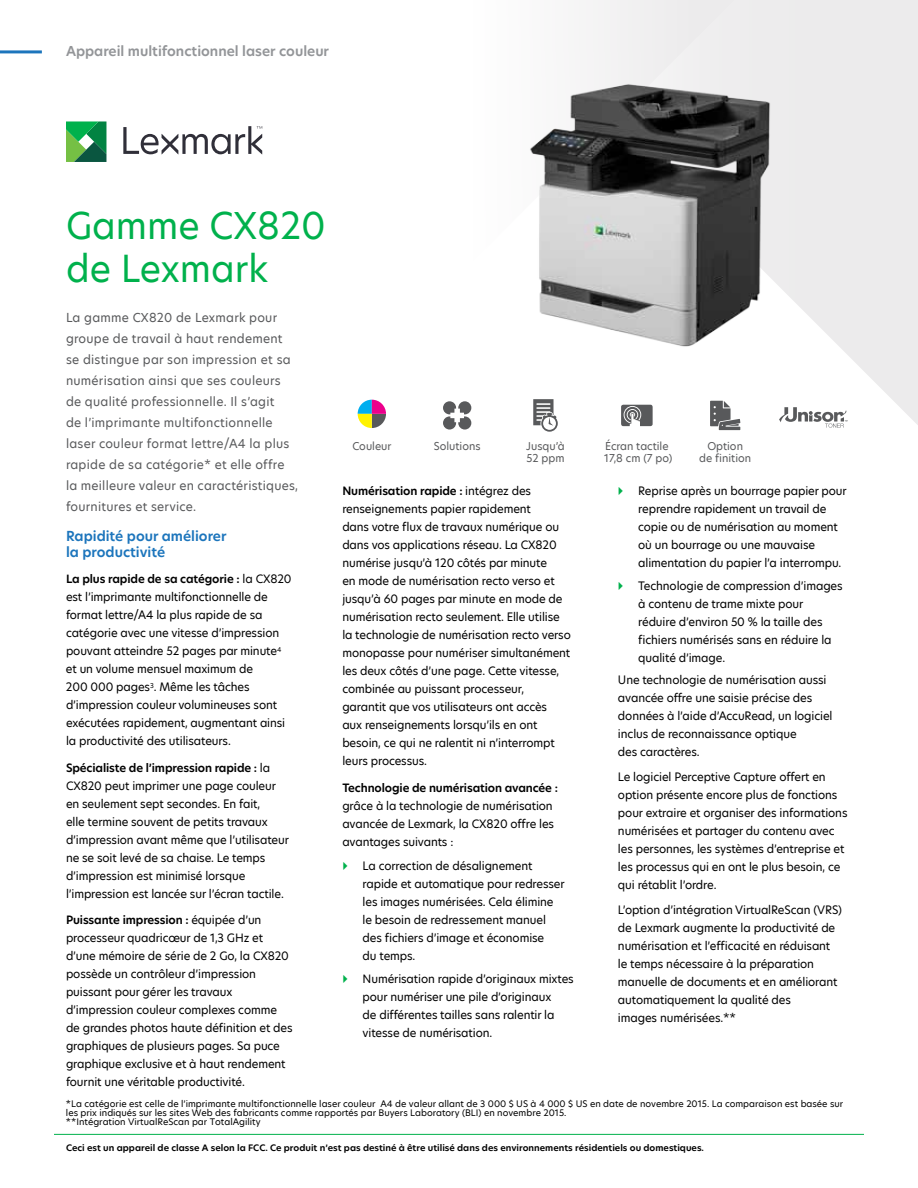
<style>
.page{position:relative;width:918px;height:1188px;background:#fff}
.page>*{position:absolute;margin:0;border:0;box-sizing:border-box;transform-origin:0 0}
.t1{font:36px/43.2px "TP Hero";color:#00b14c}
.t2{font:600 13.5px "TP Hero";color:#939598}
.t3{font:600 13.5px/16.5px "TP Hero";color:#1c75bc}
.t4{font:12px/21px "TP Hero";letter-spacing:.02em;color:#58595b}
.t5{font:11.25px/18px "TP Hero";letter-spacing:-.01em;color:#000}
.t6{font:600 11.25px "TP Hero";letter-spacing:-.01em;color:#000}
.t7{font:10.5px/12.6px "TP Hero";color:#58595b}
.t8{font:8.7px/9px "TP Hero";color:#000}
.t9{font:600 8.7px "TP Hero";color:#000}
.s1{font-weight:600}
</style>
<div class="page">
<svg style="left:719px;top:0;width:199px;height:431px"></svg>
<svg style="left:357px;top:0;width:391px;height:427px"></svg>
<svg style="left:123px;top:126px;width:139px;height:28px"></svg>
<svg style="left:66px;top:121px;width:40px;height:41px;background:#359d56"></svg>
<hr style="left:0;top:50px;width:42px;height:3px;background:#1c75bc">
<img style="left:498px;top:62px;width:306px;height:307px">
<svg style="left:779px;top:407px;width:68px;height:21px"></svg>
<svg style="left:621px;top:405px;width:32px;height:21px"></svg>
<svg style="left:710px;top:401px;width:30px;height:29px"></svg>
<svg style="left:443px;top:401px;width:28px;height:29px"></svg>
<svg style="left:533px;top:399px;width:25px;height:33px"></svg>
<svg style="left:358px;top:400px;width:28px;height:28px"></svg>
<hr style="left:54px;top:1134px;width:810px;height:1px;background:#00b14c">
<p class="t2" style="left:66px;top:42px;width:265px">Appareil multifonctionnel laser couleur</p>
<h1 class="t1" style="left:66px;top:203px;width:261px">Gamme CX820 de Lexmark</h1>
<p class="t4" style="left:66px;top:307px;width:234px">La gamme CX820 de Lexmark pour groupe de travail à haut rendement se distingue par son impression et sa numérisation ainsi que ses couleurs de qualité professionnelle. Il s’agit<br>de l’imprimante multifonctionnelle laser couleur format lettre/A4 la plus rapide de sa catégorie* et elle offre la meilleure valeur en caractéristiques, fournitures et service.</p>
<p class="t3" style="left:66px;top:527px;width:162px">Rapidité pour améliorer la productivité</p>
<p class="t5" style="left:66px;top:570px;width:227px"><span class="s1">La plus rapide de sa catégorie :</span> la CX820 est l’imprimante multifonctionnelle de format lettre/A4 la plus rapide de sa catégorie avec une vitesse d’impression pouvant atteindre 52 pages par minute<sup>4 </sup>et un volume mensuel maximum de<br>200 000 pages<sup>3</sup>. Même les tâches d’impression couleur volumineuses sont exécutées rapidement, augmentant ainsi la productivité des utilisateurs.</p>
<p class="t5" style="left:66px;top:758px;width:224px"><span class="s1">Spécialiste de l’impression rapide :</span> la CX820 peut imprimer une page couleur en seulement sept secondes. En fait,<br>elle termine souvent de petits travaux d’impression avant même que l’utilisateur ne se soit levé de sa chaise. Le temps d’impression est minimisé lorsque l’impression est lancée sur l’écran tactile.</p>
<p class="t5" style="left:66px;top:911px;width:228px"><span class="s1">Puissante impression :</span> équipée d’un processeur quadricœur de 1,3 GHz et d’une mémoire de série de 2 Go, la CX820 possède un contrôleur d’impression puissant pour gérer les travaux d’impression couleur complexes comme de grandes photos haute définition et des graphiques de plusieurs pages. Sa puce graphique exclusive et à haut rendement fournit une véritable productivité.</p>
<p class="t7" style="left:352px;top:439px;width:41px">Couleur</p>
<p class="t7" style="left:434px;top:439px;width:48px">Solutions</p>
<p class="t7" style="left:526px;top:439px;width:40px">Jusqu’à<br>52 ppm</p>
<p class="t5" style="left:342px;top:482px;width:230px"><span class="s1">Numérisation rapide :</span> intégrez des renseignements papier rapidement<br>dans votre flux de travaux numérique ou dans vos applications réseau. La CX820 numérise jusqu’à 120 côtés par minute<br>en mode de numérisation recto verso et jusqu’à 60 pages par minute en mode de numérisation recto seulement. Elle utilise la technologie de numérisation recto verso monopasse pour numériser simultanément les deux côtés d’une page. Cette vitesse, combinée au puissant processeur,<br>garantit que vos utilisateurs ont accès<br>aux renseignements lorsqu’ils en ont besoin, ce qui ne ralentit ni n’interrompt leurs processus.</p>
<p class="t6" style="left:342px;top:780px;width:217px">Technologie de numérisation avancée :</p>
<p class="t5" style="left:342px;top:796px;width:213px">grâce à la technologie de numérisation avancée de Lexmark, la CX820 offre les avantages suivants :</p>
<p class="t5" style="left:363px;top:857px;width:204px">La correction de désalignement rapide et automatique pour redresser les images numérisées. Cela élimine le besoin de redressement manuel des fichiers d’image et économise<br>du temps.</p>
<p class="t5" style="left:363px;top:969px;width:213px">Numérisation rapide d’originaux mixtes pour numériser une pile d’originaux<br>de différentes tailles sans ralentir la vitesse de numérisation.</p>
<p class="t7" style="left:604px;top:439px;width:70px">Écran tactile<br>17,8 cm (7 po)</p>
<p class="t7" style="left:699px;top:439px;width:53px;text-align:center">Option<br>de finition</p>
<p class="t5" style="left:638px;top:482px;width:210px">Reprise après un bourrage papier pour reprendre rapidement un travail de copie ou de numérisation au moment où un bourrage ou une mauvaise alimentation du papier l’a interrompu.</p>
<p class="t5" style="left:638px;top:576px;width:206px">Technologie de compression d’images à contenu de trame mixte pour réduire d’environ 50 % la taille des fichiers numérisés sans en réduire la qualité d’image.</p>
<p class="t5" style="left:618px;top:671px;width:216px">Une technologie de numérisation aussi avancée offre une saisie précise des données à l’aide d’AccuRead, un logiciel inclus de reconnaissance optique<br>des caractères.</p>
<p class="t5" style="left:618px;top:767px;width:231px">Le logiciel Perceptive Capture offert en option présente encore plus de fonctions pour extraire et organiser des informations numérisées et partager du contenu avec les personnes, les systèmes d’entreprise et les processus qui en ont le plus besoin, ce qui rétablit l’ordre.</p>
<p class="t5" style="left:618px;top:900px;width:226px">L’option d’intégration VirtualReScan (VRS) de Lexmark augmente la productivité de numérisation et l’efficacité en réduisant le temps nécessaire à la préparation manuelle de documents et en améliorant automatiquement la qualité des<br>images numérisées.**</p>
<p class="t8" style="left:66px;top:1099px;width:779px">*La catégorie est celle de l’imprimante multifonctionnelle laser couleur A4 de valeur allant de 3 000 $ US à 4 000 $ US en date de novembre 2015. La comparaison est basée sur les prix indiqués sur les sites Web des fabricants comme rapportés par Buyers Laboratory (BLI) en novembre 2015.<br>**Intégration VirtualReScan par TotalAgility</p>
<p class="t9" style="left:66px;top:1142px;width:640px">Ceci est un appareil de classe A selon la FCC. Ce produit n’est pas destiné à être utilisé dans des environnements résidentiels ou domestiques.</p>
</div>
